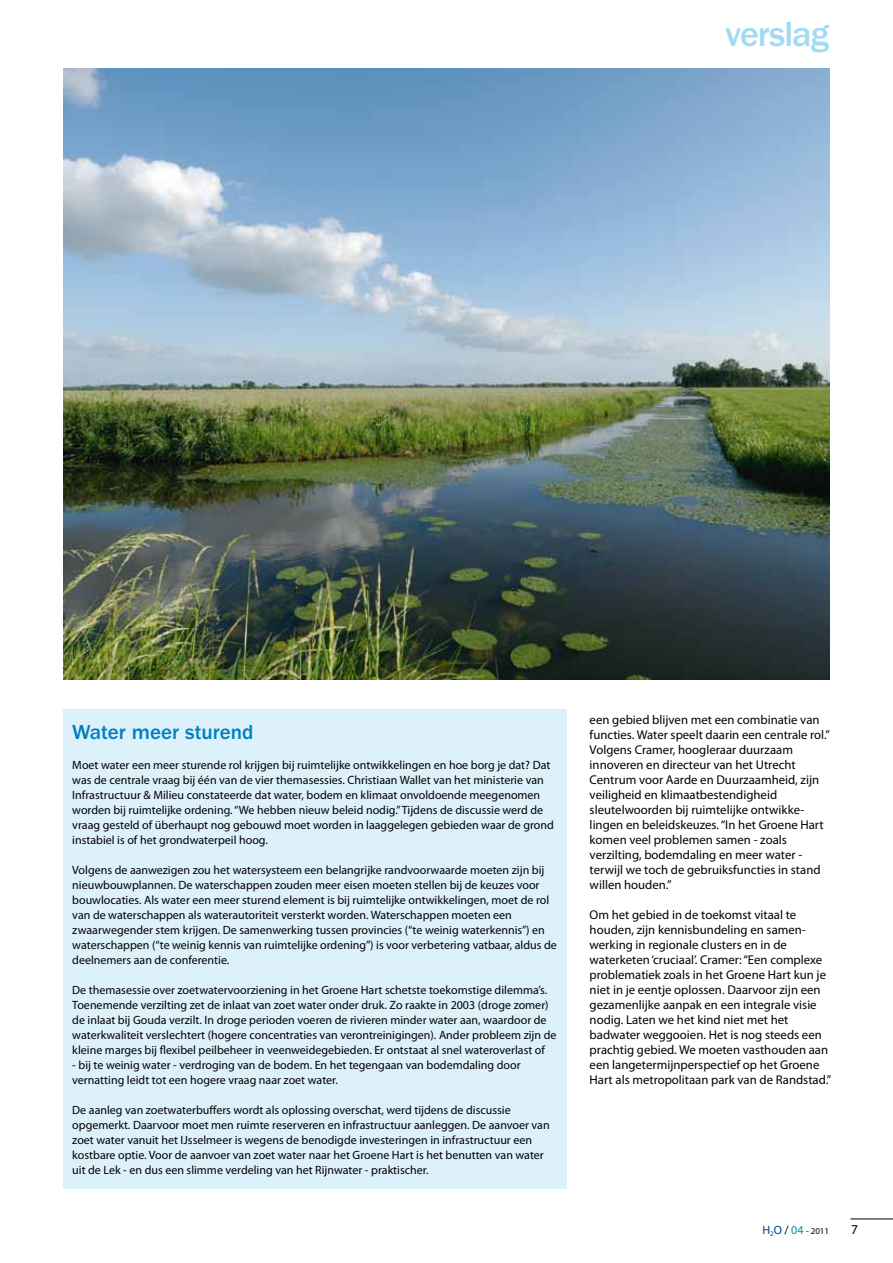
<style>
.page{position:relative;width:893px;height:1263px;background:#fff}
.page>*{position:absolute;margin:0;border:0;box-sizing:border-box;transform-origin:0 0}
.t1{font:500 36px "ITC Franklin Gothic Std";letter-spacing:-.03em;color:#a0dbf4}
.t2{font:500 21px "ITC Franklin Gothic Std";color:#007ec4}
.t3{font:13.5px "Myriad Pro";color:#000}
.t4{font:12.75px/15px "Myriad Pro";color:#000}
.t5{font:12px/15px "Myriad Pro";color:#000}
.t6{font:9px "Myriad Pro";color:#000}
.s1{font-size:12px;color:#003f8a}
.s2{font-size:12px}
.s3{font-size:12px;color:#0094a8}
</style>
<div class="page">
<hr style="left:850px;top:1219px;width:43px;height:1px;background:#000">
<div style="left:64px;top:709px;width:503px;height:480px;background:#ddf1fb"></div>
<img style="left:64px;top:69px;width:765px;height:610px">
<h1 class="t1" style="left:725px;top:14px;width:106px">verslag</h1>
<h2 class="t2" style="left:72px;top:720px;width:183px">Water meer sturend</h2>
<p class="t5" style="left:72px;top:757px;width:483px">Moet water een meer sturende rol krijgen bij ruimtelijke ontwikkelingen en hoe borg je dat? Dat was de centrale vraag bij één van de vier themasessies. Christiaan Wallet van het ministerie van<br>I nfrastructuur &amp; Milieu constateerde dat water, bodem en klimaat onvoldoende meegenomen worden bij ruimtelijke ordening. “We hebben nieuw beleid nodig.” Tijdens de discussie werd de vraag gesteld of überhaupt nog gebouwd moet worden in laaggelegen gebieden waar de grond instabiel is of het grondwaterpeil hoog.</p>
<p class="t5" style="left:72px;top:862px;width:486px">Volgens de aanwezigen zou het watersysteem een belangrijke randvoorwaarde moeten zijn bij nieuwbouwplannen. De waterschappen zouden meer eisen moeten stellen bij de keuzes voor bouwlocaties. Als water een meer sturend element is bij ruimtelijke ontwikkelingen, moet de rol van de waterschappen als waterautoriteit versterkt worden. Waterschappen moeten een zwaarwegender stem krijgen. De samenwerking tussen provincies (“te weinig waterkennis”) en waterschappen (“te weinig kennis van ruimtelijke ordening”) is voor verbetering vatbaar, aldus de deelnemers aan de conferentie.</p>
<p class="t5" style="left:72px;top:982px;width:486px">De themasessie over zoetwatervoorziening in het Groene Hart schetste toekomstige dilemma’s.<br>Toenemende verzilting zet de inlaat van zoet water onder druk. Zo raakte in 2003 (droge zomer) de inlaat bij Gouda verzilt. I n droge perioden voeren de rivieren minder water aan, waardoor de waterkwaliteit verslechtert (hogere concentraties van verontreinigingen). Ander probleem zijn de kleine marges bij flexibel peilbeheer in veenweidegebieden. Er ontstaat al snel wateroverlast of</p>
<p class="t5" style="left:72px;top:1057px;width:450px">- bij te weinig water - verdroging van de bodem. En het tegengaan van bodemdaling door vernatting leidt tot een hogere vraag naar zoet water.</p>
<p class="t5" style="left:72px;top:1102px;width:479px">De aanleg van zoetwaterbuffers wordt als oplossing overschat, werd tijdens de discussie opgemerkt. Daarvoor moet men ruimte reserveren en infrastructuur aanleggen. De aanvoer van zoet water vanuit het IJsselmeer is wegens de benodigde investeringen in infrastructuur een kostbare optie. Voor de aanvoer van zoet water naar het Groene Hart is het benutten van water uit de Lek - en dus een slimme verdeling van het Rijnwater - praktischer.</p>
<p class="t4" style="left:590px;top:712px;width:242px">een gebied blijven met een combinatie van functies. Water speelt daarin een centrale rol.” Volgens Cramer, hoogleraar duurzaam innoveren en directeur van het Utrecht Centrum voor Aarde en Duurzaamheid, zijn veiligheid en klimaatbestendigheid sleutelwoorden bij ruimtelijke ontwikke&shy;lingen en beleidskeuzes. “I n het Groene Hart komen veel problemen samen - zoals verzilting, bodemdaling en meer water - terwijl we toch de gebruiksfuncties in stand willen houden.”</p>
<p class="t4" style="left:590px;top:907px;width:243px">Om het gebied in de toekomst vitaal te houden, zijn kennisbundeling en samen&shy;werking in regionale clusters en in de waterketen ‘cruciaal’. Cramer: “Een complexe problematiek zoals in het Groene Hart kun je niet in je eentje oplossen. Daarvoor zijn een gezamenlijke aanpak en een integrale visie nodig. Laten we het kind niet met het badwater weggooien. Het is nog steeds een prachtig gebied. We moeten vasthouden aan een langetermijnperspectief op het Groene Hart als metropolitaan park van de Randstad.”</p>
<p class="t6" style="left:762px;top:1225px;width:68px"><span class="s1">H</span> <sub>2</sub><span class="s1">O</span> <span class="s2">/</span> <span class="s3">04</span> - 2011</p>
<p class="t3" style="left:851px;top:1221px;width:8px">7</p>
</div>
